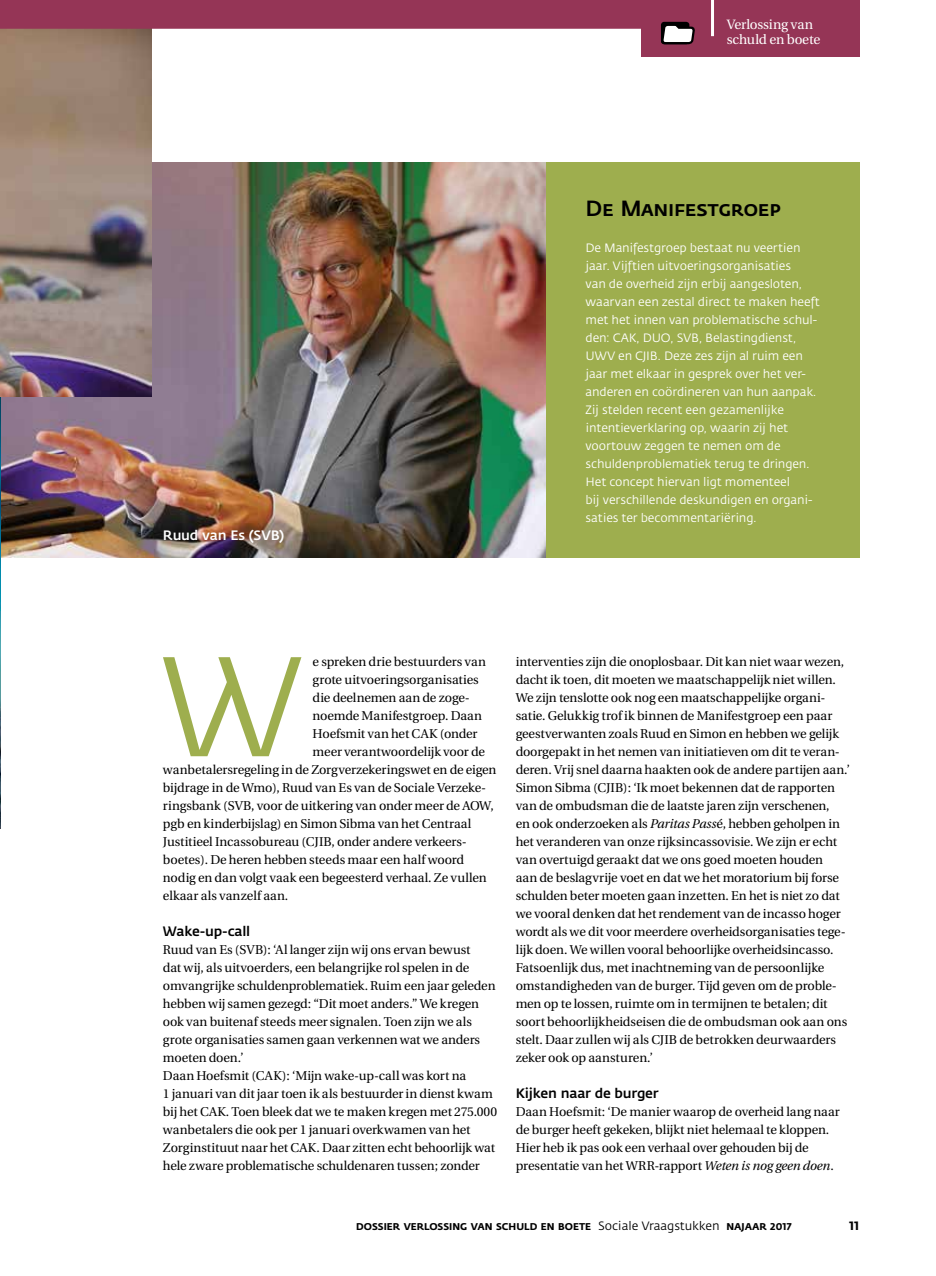
<style>
.page{position:relative;width:936px;height:1276px;background:#fff}
.page>*{position:absolute;margin:0;border:0;box-sizing:border-box;transform-origin:0 0}
.t1{font:140.1px "Fedra Sans";color:#9eae4e}
.t2{font:21.75px "Fedra Sans Medium SC";letter-spacing:-.035em;color:#000}
.t3{font:13.5px "Fedra Sans Medium TF";letter-spacing:-.015em;color:#000}
.t4{font:13.5px/15px "Utopia";letter-spacing:-.015em;color:#fff}
.t5{font:13.5px "Fedra Sans Medium TF";letter-spacing:-.015em;color:#fff}
.t6{font:12.75px/18px "Utopia";letter-spacing:-.01em;color:#000}
.t7{font:12px/18px "Fedra Sans";letter-spacing:-.015em;color:#fff}
.t8{font:700 12px "Fedra Sans";color:#000}
.t9{font:700 9.75px "Fedra Sans";color:#000}
.s1{font-style:italic}
.s2{font-weight:400;font-size:12px}
</style>
<div class="page">
<div style="left:0;top:162px;width:859px;height:666px;background:#9eae4e"></div>
<img style="left:1px;top:162px;width:545px;height:396px">
<img style="left:0;top:396px;width:1px;height:432px">
<img style="left:0;top:29px;width:152px;height:367px">
<div style="left:0;top:0;width:851px;height:29px;background:#953556"></div>
<div style="left:641px;top:0;width:218px;height:57px;background:#953556"></div>
<hr style="left:711px;top:0;width:3px;height:36px;background:#fff">
<div style="left:661px;top:22px;width:28px;height:22px;border:2px solid #000;border-radius:2px"></div>
<svg style="left:661px;top:23px;width:34px;height:22px"></svg>
<div style="left:1px;top:558px;width:913px;height:300px;background:#fff"></div>
<p class="t4" style="left:726px;top:17px;width:95px">Verlossing van schuld en boete</p>
<p class="t5" style="left:163px;top:528px;width:123px">Ruud van Es (SVB)</p>
<h2 class="t2" style="left:585px;top:196px;width:197px">De Manifestgroep</h2>
<p class="t7" style="left:585px;top:239px;width:236px">De Manifestgroep bestaat nu veertien jaar. Vijftien uitvoeringsorganisaties<br>van de overheid zijn erbij aangesloten, waarvan een zestal direct te maken heeft met het innen van problematische schul&shy;den: CAK, DUO, SVB, Belastingdienst, UWV en CJIB. Deze zes zijn al ruim een jaar met elkaar in gesprek over het ver&shy;anderen en coördineren van hun aanpak.<br>Zij stelden recent een gezamenlijke intentieverklaring op, waarin zij het voortouw zeggen te nemen om de schuldenproblematiek terug te dringen.<br>Het concept hiervan ligt momenteel<br>bij verschillende deskundigen en organi&shy;saties ter becommentariëring.</p>
<h1 class="t1" style="left:161px;top:633px;width:143px">W</h1>
<p class="t6" style="left:312px;top:653px;width:175px">e spreken drie bestuurders van</p>
<p class="t6" style="left:312px;top:671px;width:168px">grote uitvoeringsorganisaties</p>
<p class="t6" style="left:312px;top:689px;width:159px">die deelnemen aan de zoge-</p>
<p class="t6" style="left:312px;top:707px;width:171px">noemde Manifestgroep. Daan</p>
<p class="t6" style="left:312px;top:725px;width:166px">Hoefsmit van het CAK (onder</p>
<p class="t6" style="left:312px;top:743px;width:174px">meer verantwoordelijk voor de</p>
<p class="t6" style="left:163px;top:761px;width:335px">wanbetalersregeling in de Zorgverzekeringswet en de eigen</p>
<p class="t6" style="left:163px;top:779px;width:325px">bijdrage in de Wmo), Ruud van Es van de Sociale Verzeke-</p>
<p class="t6" style="left:163px;top:797px;width:332px">ringsbank (SVB, voor de uitkering van onder meer de AOW,</p>
<p class="t6" style="left:163px;top:815px;width:310px">pgb en kinderbijslag) en Simon Sibma van het Centraal</p>
<p class="t6" style="left:163px;top:833px;width:305px">Justitieel Incassobureau (CJIB, onder andere verkeers-</p>
<p class="t6" style="left:163px;top:851px;width:303px">boetes). De heren hebben steeds maar een half woord</p>
<p class="t6" style="left:163px;top:869px;width:325px">nodig en dan volgt vaak een begeesterd verhaal. Ze vullen</p>
<p class="t6" style="left:163px;top:887px;width:127px">elkaar als vanzelf aan.</p>
<p class="t3" style="left:163px;top:924px;width:89px">Wake-up-call</p>
<p class="t6" style="left:163px;top:941px;width:336px">Ruud van Es (SVB): ‘Al langer zijn wij ons ervan bewust<br>dat wij, als uitvoerders, een belangrijke rol spelen in de omvangrijke schuldenproblematiek. Ruim een jaar geleden hebben wij samen gezegd: “Dit moet anders.” We kregen ook van buitenaf steeds meer signalen. Toen zijn we als grote organisaties samen gaan verkennen wat we anders moeten doen.’<br>Daan Hoefsmit (CAK): ‘Mijn wake-up-call was kort na<br>1 januari van dit jaar toen ik als bestuurder in dienst kwam bij het CAK. Toen bleek dat we te maken kregen met 275.000 wanbetalers die ook per 1 januari overkwamen van het Zorginstituut naar het CAK. Daar zitten echt behoorlijk wat hele zware problematische schuldenaren tussen; zonder</p>
<p class="t6" style="left:515px;top:653px;width:336px">interventies zijn die onoplosbaar. Dit kan niet waar wezen, dacht ik toen, dit moeten we maatschappelijk niet willen.<br>We zijn tenslotte ook nog een maatschappelijke organi&shy;satie. Gelukkig trof ik binnen de Manifestgroep een paar geestverwanten zoals Ruud en Simon en hebben we gelijk doorgepakt in het nemen van initiatieven om dit te veran&shy;deren. Vrij snel daarna haakten ook de andere partijen aan.’ Simon Sibma (CJIB): ‘Ik moet bekennen dat de rapporten van de ombudsman die de laatste jaren zijn verschenen,<br>en ook onderzoeken als <span class="s1">Paritas Pass</span>é, hebben geholpen in het veranderen van onze rijksincassovisie. We zijn er echt van overtuigd geraakt dat we ons goed moeten houden<br>aan de beslagvrije voet en dat we het moratorium bij forse schulden beter moeten gaan inzetten. En het is niet zo dat we vooral denken dat het rendement van de incasso hoger wordt als we dit voor meerdere overheidsorganisaties tege&shy;lijk doen. We willen vooral behoorlijke overheidsincasso.<br>Fatsoenlijk dus, met inachtneming van de persoonlijke omstandigheden van de burger. Tijd geven om de proble&shy;men op te lossen, ruimte om in termijnen te betalen; dit soort behoorlijkheidseisen die de ombudsman ook aan ons stelt. Daar zullen wij als CJIB de betrokken deurwaarders zeker ook op aansturen.’</p>
<p class="t3" style="left:515px;top:1086px;width:144px">Kijken naar de burger</p>
<p class="t6" style="left:515px;top:1103px;width:326px">Daan Hoefsmit: ‘De manier waarop de overheid lang naar de burger heeft gekeken, blijkt niet helemaal te kloppen.<br>Hier heb ik pas ook een verhaal over gehouden bij de presentatie van het WRR-rapport <span class="s1">Weten is nog geen doen</span>.</p>
<p class="t9" style="left:356px;top:1220px;width:437px">DOSSIER VERLOSSING VAN SCHULD EN BOETE <span class="s2">Sociale Vraagstukken</span> NAJAAR 2017</p>
<p class="t8" style="left:849px;top:1218px;width:12px">11</p>
</div>
